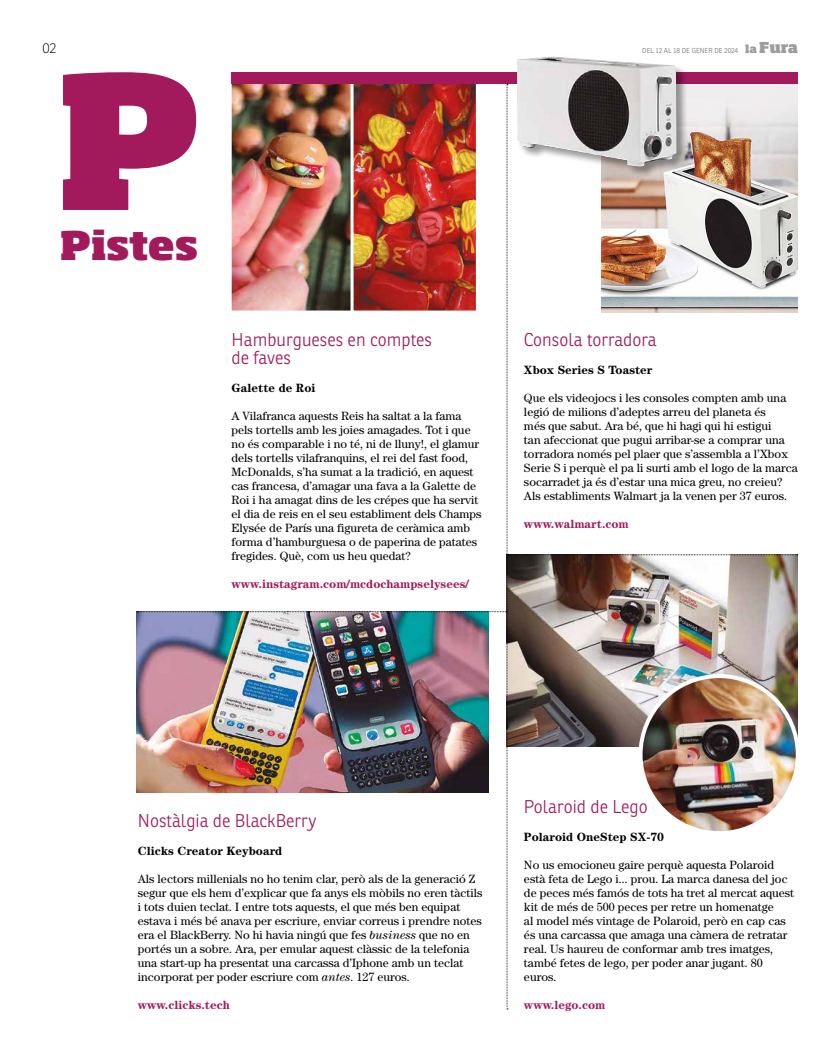
<style>
.page{position:relative;width:823px;height:1049px;background:#fff}
.page>*{position:absolute;margin:0;border:0;box-sizing:border-box;transform-origin:0 0}
.t1{font:800 38.7px "Soho Std";letter-spacing:-.01em;color:#a21a5b}
.t2{font:300 18px/18px "Ronnia";color:#a21a5b}
.t3{font:100 14px "Ronnia";color:#000}
.t4{font:12px/14px "Century Std";color:#000}
.t5{font:700 12px "Century";color:#a21a5b}
.t6{font:700 12px "Century Std";color:#000}
.t7{font:300 7px "Ronnia";color:#706f6f}
.s1{font-family:"Soho Std";font-weight:800;font-size:10.9px;color:#9d9d9c}
.s2{font-family:"Soho Std";font-weight:800;font-size:14.8px;color:#9d9d9c}
.s3{font-style:italic}
</style>
<div class="page">
<img style="left:63px;top:72px;width:734px;height:937px">
<div style="left:516px;top:56px;width:171px;height:122px;background:#000;opacity:.4"></div>
<img style="left:516px;top:56px;width:160px;height:111px">
<img style="left:640px;top:676px;width:157px;height:157px;border-radius:79px">
<div style="left:638px;top:674px;width:161px;height:161px;border:4px solid #fff;border-radius:50%"></div>
<p class="t3" style="left:43px;top:40px;width:15px">02</p>
<p class="t7" style="left:642px;top:46px;width:157px">DEL 12 AL 18 DE GENER DE 2024 <span class="s1">la</span> <span class="s2">Fura</span></p>
<h1 class="t1" style="left:60px;top:220px;width:139px">Pistes</h1>
<h2 class="t2" style="left:231px;top:331px;width:202px">Hamburgueses en comptes de faves</h2>
<p class="t6" style="left:231px;top:381px;width:85px">Galette de Roi</p>
<p class="t4" style="left:231px;top:409px;width:251px">A Vilafranca aquests Reis ha saltat a la fama pels tortells amb les joies amagades. Tot i que no és comparable i no té, ni de lluny!, el glamur dels tortells vilafranquins, el rei del fast food, McDonalds, s’ha sumat a la tradició, en aquest cas francesa, d’amagar una fava a la Galette de Roi i ha amagat dins de les crépes que ha servit el dia de reis en el seu establiment dels Champs Elysée de París una figureta de ceràmica amb forma d’hamburguesa o de paperina de patates fregides. Què, com us heu quedat?</p>
<p class="t5" style="left:231px;top:577px;width:238px">www.instagram.com/mcdochampselysees/</p>
<h2 class="t2" style="left:523px;top:331px;width:134px">Consola torradora</h2>
<p class="t6" style="left:523px;top:363px;width:130px">Xbox Series S Toaster</p>
<p class="t4" style="left:523px;top:391px;width:275px">Que els videojocs i les consoles compten amb una legió de milions d’adeptes arreu del planeta és<br>més que sabut. Ara bé, que hi hagi qui hi estigui<br>tan afeccionat que pugui arribar-se a comprar una torradora només pel plaer que s’assembla a l’Xbox Serie S i perquè el pa li surti amb el logo de la marca socarradet ja és d’estar una mica greu, no creieu?<br>Als establiments Walmart ja la venen per 37 euros.</p>
<p class="t5" style="left:523px;top:517px;width:106px">www.walmart.com</p>
<h2 class="t2" style="left:138px;top:812px;width:180px">Nostàlgia de BlackBerry</h2>
<p class="t6" style="left:138px;top:844px;width:146px">Clicks Creator Keyboard</p>
<p class="t4" style="left:138px;top:872px;width:346px">Als lectors millenials no ho tenim clar, però als de la generació Z segur que els hem d’explicar que fa anys els mòbils no eren tàctils i tots duien teclat. I entre tots aquests, el que més ben equipat estava i més bé anava per escriure, enviar correus i prendre notes era el BlackBerry. No hi havia ningú que fes <span class="s3">business</span> que no en portés un a sobre. Ara, per emular aquest clàssic de la telefonia una start-up ha presentat una carcassa d’Iphone amb un teclat incorporat per poder escriure com <span class="s3">antes</span>. 127 euros.</p>
<p class="t5" style="left:138px;top:998px;width:93px">www.clicks.tech</p>
<h2 class="t2" style="left:523px;top:798px;width:125px">Polaroid de Lego</h2>
<p class="t6" style="left:523px;top:830px;width:142px">Polaroid OneStep SX-70</p>
<p class="t4" style="left:523px;top:858px;width:271px">No us emocioneu gaire perquè aquesta Polaroid està feta de Lego i... prou. La marca danesa del joc de peces més famós de tots ha tret al mercat aquest kit de més de 500 peces per retre un homenatge<br>al model més vintage de Polaroid, però en cap cas és una carcassa que amaga una càmera de retratar real. Us haureu de conformar amb tres imatges, també fetes de lego, per poder anar jugant. 80 euros.</p>
<p class="t5" style="left:523px;top:998px;width:83px">www.lego.com</p>
</div>
